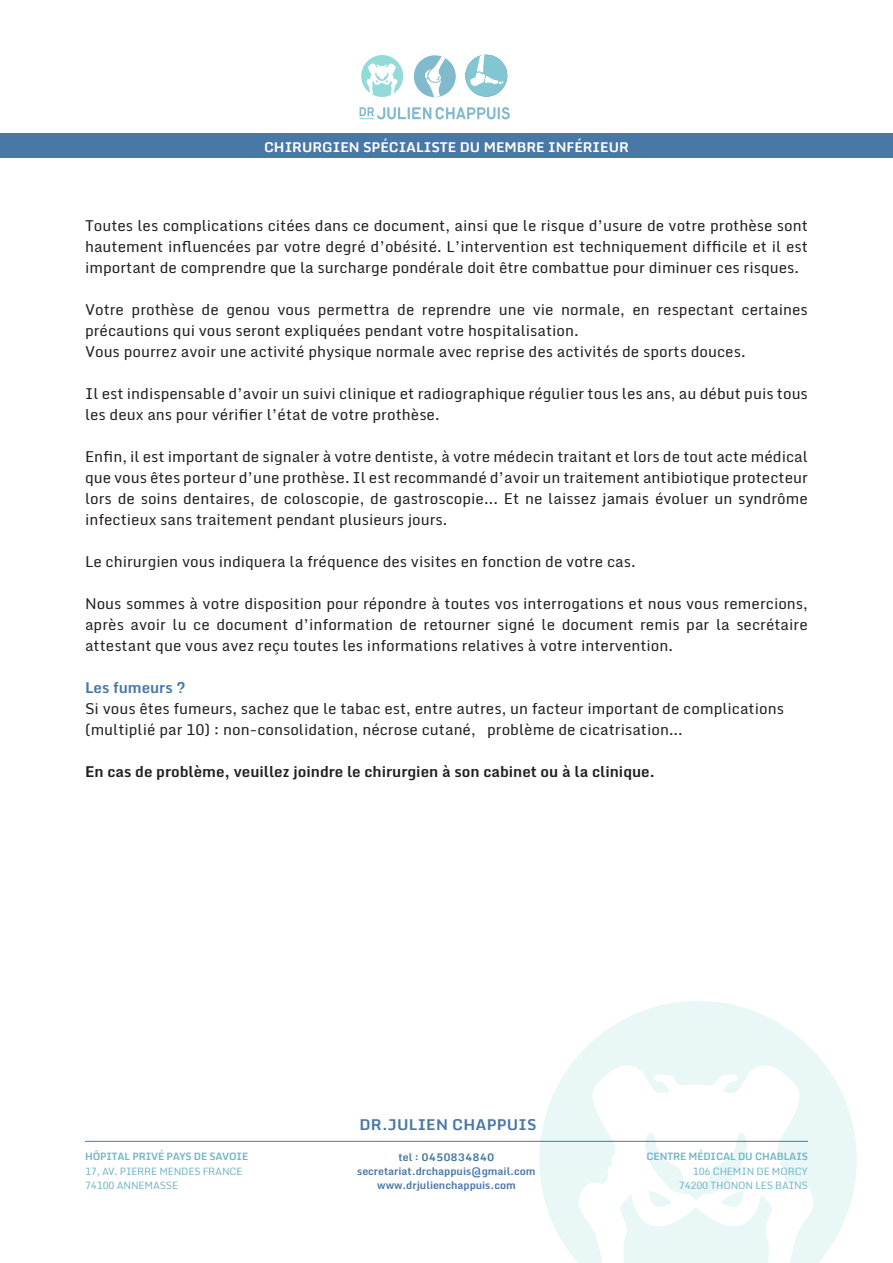
<style>
.page{position:relative;width:893px;height:1263px;background:#fff}
.page>*{position:absolute;margin:0;border:0;box-sizing:border-box;transform-origin:0 0}
.subsubtitle{font:15px/21px "Monda";color:#231f20;text-align:justify}
.t1{font:700 15px "Monda";color:#231f20}
.t2{font:700 15px "Monda";letter-spacing:.015em;color:#4978a6}
.t3{font:700 13.5px "Monda";color:#fff}
.t4{font:700 10.5px/14.2px "Monda";color:#4978a6;text-align:center}
.t5{font:10.2px/14.2px "Monda";letter-spacing:-.015em;color:#74b6c7}
.t6{font:700 10.2px "Monda";letter-spacing:-.01em;color:#74b6c7;scale:.96 1}
.s1{font-weight:700;color:#4978a6}
</style>
<div class="page">
<svg style="left:539px;top:1001px;width:318px;height:262px;fill:#e9f7f7"></svg>
<svg style="left:576px;top:1063px;width:240px;height:200px"></svg>
<div style="left:0;top:133px;width:893px;height:24px;background:#4978a6"></div>
<svg style="left:360px;top:107px;width:150px;height:12px"></svg>
<div style="left:361px;top:55px;width:42px;height:42px;background:#93dbd9;border-radius:50%"></div>
<svg style="left:366px;top:63px;width:32px;height:34px"></svg>
<div style="left:465px;top:55px;width:42px;height:42px;background:#82c6d2;border-radius:50%"></div>
<svg style="left:470px;top:55px;width:34px;height:31px"></svg>
<div style="left:414px;top:55px;width:42px;height:42px;background:#81bacd;border-radius:50%"></div>
<svg style="left:425px;top:55px;width:23px;height:42px"></svg>
<hr style="left:85px;top:1141px;width:723px;height:1px;background:#4978a6">
<p class="t3" style="left:264px;top:136px;width:366px">CHIRURGIEN SPÉCIALISTE DU MEMBRE INFÉRIEUR</p>
<p class="subsubtitle" style="left:85px;top:215px;width:724px">Toutes les complications citées dans ce document, ainsi que le risque d’usure de votre prothèse sont hautement influencées par votre degré d’obésité. L’intervention est techniquement difficile et il est important de comprendre que la surcharge pondérale doit être combattue pour diminuer ces risques.</p>
<p class="subsubtitle" style="left:85px;top:299px;width:724px">Votre prothèse de genou vous permettra de reprendre une vie normale, en respectant certaines précautions qui vous seront expliquées pendant votre hospitalisation.</p>
<p class="subsubtitle" style="left:85px;top:341px;width:662px">Vous pourrez avoir une activité physique normale avec reprise des activités de sports douces.</p>
<p class="subsubtitle" style="left:85px;top:383px;width:724px">Il est indispensable d’avoir un suivi clinique et radiographique régulier tous les ans, au début puis tous les deux ans pour vérifier l’état de votre prothèse.</p>
<p class="subsubtitle" style="left:85px;top:446px;width:724px">Enfin, il est important de signaler à votre dentiste, à votre médecin traitant et lors de tout acte médical que vous êtes porteur d’une prothèse. Il est recommandé d’avoir un traitement antibiotique protecteur lors de soins dentaires, de coloscopie, de gastroscopie... Et ne laissez jamais évoluer un syndrôme infectieux sans traitement pendant plusieurs jours.</p>
<p class="subsubtitle" style="left:85px;top:551px;width:552px">Le chirurgien vous indiquera la fréquence des visites en fonction de votre cas.</p>
<p class="subsubtitle" style="left:85px;top:593px;width:724px">Nous sommes à votre disposition pour répondre à toutes vos interrogations et nous vous remercions, après avoir lu ce document d’information de retourner signé le document remis par la secrétaire attestant que vous avez reçu toutes les informations relatives à votre intervention.</p>
<p class="subsubtitle" style="left:85px;top:677px;width:700px;text-align:left"><span class="s1">Les fumeurs ?<br></span>Si vous êtes fumeurs, sachez que le tabac est, entre autres, un facteur important de complications (multiplié par 10) : non-consolidation, nécrose cutané, problème de cicatrisation...</p>
<p class="t1" style="left:85px;top:759px;width:572px">En cas de problème, veuillez joindre le chirurgien à son cabinet ou à la clinique.</p>
<p class="t6" style="left:85px;top:1148px;width:171px">HÔPITAL PRIVÉ PAYS DE SAVOIE</p>
<p class="t5" style="left:85px;top:1164px;width:159px">17, AV. PIERRE MENDES FRANCE<br>74100 ANNEMASSE</p>
<p class="t2" style="left:359px;top:1112px;width:179px">DR.JULIEN CHAPPUIS</p>
<p class="t4" style="left:357px;top:1149px;width:180px">tel : 0450834840 secretariat.drchappuis@gmail.com www.drjulienchappuis.com</p>
<p class="t6" style="left:647px;top:1148px;width:170px">CENTRE MÉDICAL DU CHABLAIS</p>
<p class="t5" style="left:679px;top:1164px;width:131px;text-align:right">106 CHEMIN DE MORCY<br>74200 THONON LES BAINS</p>
</div>
